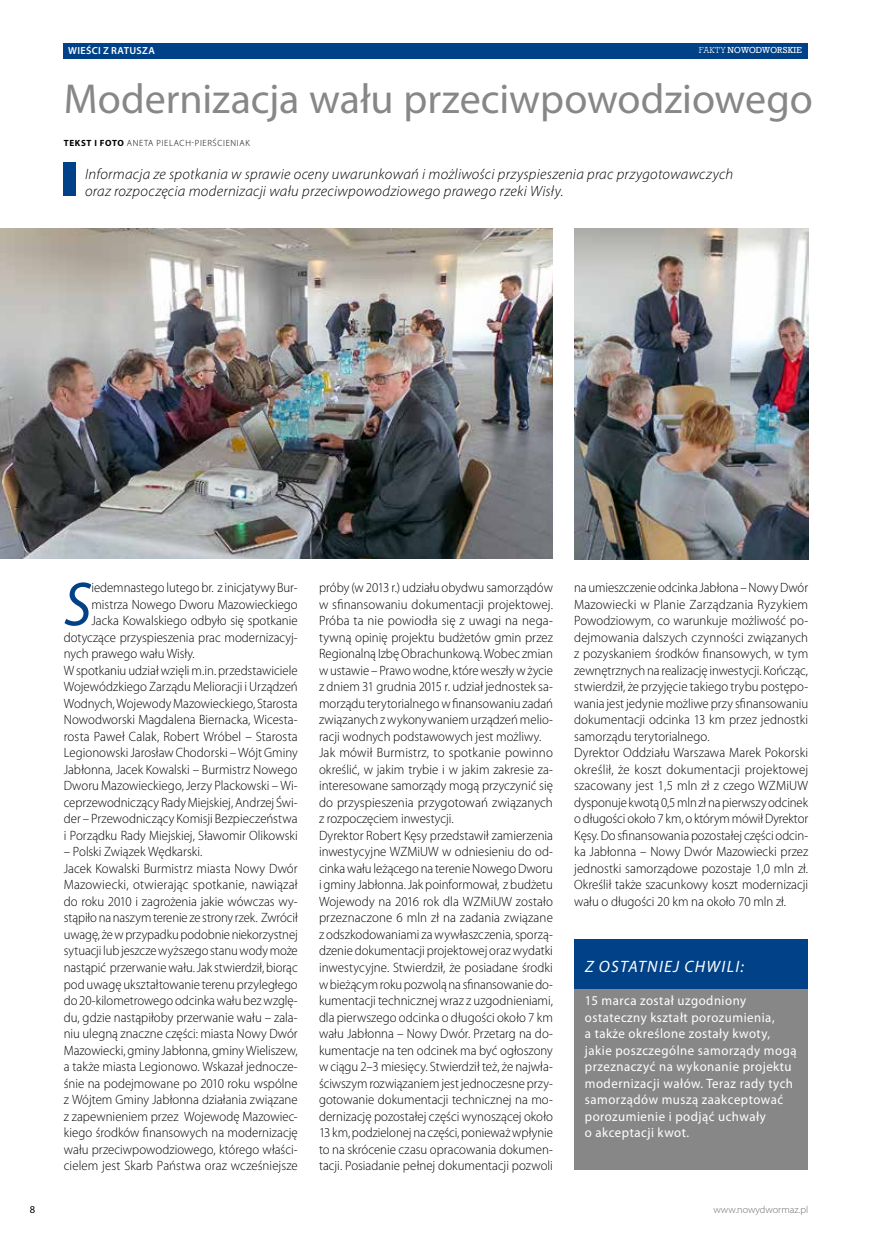
<style>
.page{position:relative;width:872px;height:1234px;background:#fff}
.page>*{position:absolute;margin:0;border:0;box-sizing:border-box;transform-origin:0 0}
.t1{font:italic 62.4px "Myriad Pro";color:#004188;scale:.95 1}
.t2{font:42px "Myriad Pro";color:#868786}
.t3{font:italic 16.5px "Myriad Pro";letter-spacing:.08em;color:#fff}
.t4{font:italic 300 15px/16.5px "Myriad Pro";letter-spacing:.02em;color:#000}
.t5{font:300 13.5px/16.5px "Myriad Pro";color:#000;scale:.95 1}
.t6{font:300 13.5px/16.5px "Myriad Pro";color:#000;scale:.94 1}
.t7{font:13.5px/16.5px "Myriad Pro";letter-spacing:.04em;color:#fff;scale:.95 1}
.t8{font:300 13.5px "Myriad Pro";color:#000;scale:.96 1}
.t9{font:10.5px "Myriad Pro";color:#000}
.t10{font:300 10.2px "Myriad Pro";color:#6e6e6e}
.t11{font:600 10.2px "Myriad Pro";letter-spacing:.035em;color:#fff}
.t12{font:300 9px "Myriad Pro";letter-spacing:.07em;color:#000}
.t13{font:8.85px "Geo Slab 712 Md EU";letter-spacing:.015em;color:#fff}
.s1{font-family:"Geo Slab 712 Lt EU"}
.s2{font-weight:700}
</style>
<div class="page">
<div style="left:64px;top:43px;width:744px;height:15px;background:#004188"></div>
<div style="left:574px;top:955px;width:234px;height:214px;background:#868786"></div>
<div style="left:574px;top:938px;width:234px;height:50px;background:#004188"></div>
<img style="left:574px;top:229px;width:234px;height:330px">
<img style="left:0;top:229px;width:553px;height:329px">
<div style="left:63px;top:163px;width:13px;height:33px;background:#004188"></div>
<p class="t11" style="left:68px;top:44px;width:88px">WIEŚCI Z RATUSZA</p>
<p class="t13" style="left:699px;top:45px;width:105px"><span class="s1">FAKTY</span> NOWODWORSKIE</p>
<h2 class="t2" style="left:64px;top:73px;width:750px">Modernizacja wału przeciwpowodziowego</h2>
<p class="t12" style="left:64px;top:138px;width:187px"><span class="s2">TEKST I FOTO</span> ANETA PIELACH-PIERŚCIENIAK</p>
<p class="t4" style="left:85px;top:166px;width:650px">Informacja ze spotkania w sprawie oceny uwarunkowań i możliwości przyspieszenia prac przygotowawczych oraz rozpoczęcia modernizacji wału przeciwpowodziowego prawego rzeki Wisły.</p>
<p class="t9" style="left:30px;top:1202px;width:7px">8</p>
<h1 class="t1" style="left:64px;top:565px;width:31px">S</h1>
<p class="t5" style="left:91px;top:579px;width:219px">iedemnastego lutego br. z inicjatywy Bur-</p>
<p class="t5" style="left:91px;top:596px;width:219px">mistrza Nowego Dworu Mazowieckiego</p>
<p class="t5" style="left:91px;top:612px;width:219px">Jacka Kowalskiego odbyło się spotkanie</p>
<p class="t5" style="left:64px;top:629px;width:248px">dotyczące przyspieszenia prac modernizacyj-</p>
<p class="t5" style="left:64px;top:645px;width:139px">nych prawego wału Wisły.</p>
<p class="t5" style="left:64px;top:662px;width:248px">W spotkaniu udział wzięli m.in. przedstawiciele</p>
<p class="t5" style="left:64px;top:678px;width:248px">Wojewódzkiego Zarządu Melioracji i Urządzeń</p>
<p class="t5" style="left:64px;top:695px;width:248px">Wodnych, Wojewody Mazowieckiego, Starosta</p>
<p class="t5" style="left:64px;top:711px;width:248px">Nowodworski Magdalena Biernacka, Wicesta-</p>
<p class="t8" style="left:64px;top:728px;width:245px">rosta Paweł Calak, Robert Wróbel – Starosta</p>
<p class="t5" style="left:64px;top:744px;width:248px">Legionowski Jarosław Chodorski – Wójt Gminy</p>
<p class="t5" style="left:64px;top:761px;width:248px">Jabłonna, Jacek Kowalski – Burmistrz Nowego</p>
<p class="t5" style="left:64px;top:777px;width:248px">Dworu Mazowieckiego, Jerzy Plackowski – Wi-</p>
<p class="t5" style="left:64px;top:794px;width:248px">ceprzewodniczący Rady Miejskiej, Andrzej Świ-</p>
<p class="t5" style="left:64px;top:810px;width:248px">der – Przewodniczący Komisji Bezpieczeństwa</p>
<p class="t5" style="left:64px;top:827px;width:248px">i Porządku Rady Miejskiej, Sławomir Olikowski</p>
<p class="t5" style="left:64px;top:843px;width:248px">– Polski Związek Wędkarski.<br>Jacek Kowalski Burmistrz miasta Nowy Dwór Mazowiecki, otwierając spotkanie, nawiązał do roku 2010 i zagrożenia jakie wówczas wy&shy;stąpiło na naszym terenie ze strony rzek. Zwrócił uwagę, że w przypadku podobnie niekorzystnej sytuacji lub jeszcze wyższego stanu wody może nastąpić przerwanie wału. Jak stwierdził, biorąc pod uwagę ukształtowanie terenu przyległego do 20-kilometrowego odcinka wału bez wzglę&shy;du, gdzie nastąpiłoby przerwanie wału – zala&shy;niu ulegną znaczne części: miasta Nowy Dwór Mazowiecki, gminy Jabłonna, gminy Wieliszew, a także miasta Legionowo. Wskazał jednocze&shy;śnie na podejmowane po 2010 roku wspólne z Wójtem Gminy Jabłonna działania związane z zapewnieniem przez Wojewodę Mazowiec&shy;kiego środków finansowych na modernizację wału przeciwpowodziowego, którego właści&shy;cielem jest Skarb Państwa oraz wcześniejsze</p>
<p class="t5" style="left:319px;top:579px;width:248px">próby (w 2013 r.) udziału obydwu samorządów w sfinansowaniu dokumentacji projektowej.<br>Próba ta nie powiodła się z uwagi na nega&shy;tywną opinię projektu budżetów gmin przez Regionalną Izbę Obrachunkową. Wobec zmian w ustawie – Prawo wodne, które weszły w życie z dniem 31 grudnia 2015 r. udział jednostek sa&shy;morządu terytorialnego w finansowaniu zadań związanych z wykonywaniem urządzeń melio&shy;racji wodnych podstawowych jest możliwy.<br>Jak mówił Burmistrz, to spotkanie powinno określić, w jakim trybie i w jakim zakresie za&shy;interesowane samorządy mogą przyczynić się do przyspieszenia przygotowań związanych z rozpoczęciem inwestycji.<br>Dyrektor Robert Kęsy przedstawił zamierzenia inwestycyjne WZMiUW w odniesieniu do od&shy;cinka wału leżącego na terenie Nowego Dworu i gminy Jabłonna. Jak poinformował, z budżetu Wojewody na 2016 rok dla WZMiUW zostało przeznaczone 6 mln zł na zadania związane z odszkodowaniami za wywłaszczenia, sporzą&shy;dzenie dokumentacji projektowej oraz wydatki inwestycyjne. Stwierdził, że posiadane środki w bieżącym roku pozwolą na sfinansowanie do&shy;kumentacji technicznej wraz z uzgodnieniami, dla pierwszego odcinka o długości około 7 km wału Jabłonna – Nowy Dwór. Przetarg na do&shy;kumentacje na ten odcinek ma być ogłoszony w ciągu 2–3 miesięcy. Stwierdził też, że najwła&shy;ściwszym rozwiązaniem jest jednoczesne przy&shy;gotowanie dokumentacji technicznej na mo&shy;dernizację pozostałej części wynoszącej około 13 km, podzielonej na części, ponieważ wpłynie to na skrócenie czasu opracowania dokumen&shy;tacji. Posiadanie pełnej dokumentacji pozwoli</p>
<p class="t6" style="left:574px;top:579px;width:250px">na umieszczenie odcinka Jabłona – Nowy Dwór Mazowiecki w Planie Zarządzania Ryzykiem Powodziowym, co warunkuje możliwość po&shy;dejmowania dalszych czynności związanych z pozyskaniem środków finansowych, w tym zewnętrznych na realizację inwestycji. Kończąc, stwierdził, że przyjęcie takiego trybu postępo&shy;wania jest jedynie możliwe przy sfinansowaniu dokumentacji odcinka 13 km przez jednostki samorządu terytorialnego.<br>Dyrektor Oddziału Warszawa Marek Pokorski określił, że koszt dokumentacji projektowej szacowany jest 1,5 mln zł z czego WZMiUW dysponuje kwotą 0,5 mln zł na pierwszy odcinek o długości około 7 km, o którym mówił Dyrektor Kęsy. Do sfinansowania pozostałej części odcin&shy;ka Jabłonna – Nowy Dwór Mazowiecki przez jednostki samorządowe pozostaje 1,0 mln zł.<br>Określił także szacunkowy koszt modernizacji wału o długości 20 km na około 70 mln zł.</p>
<p class="t3" style="left:585px;top:956px;width:160px">Z OSTATNIEJ CHWILI:</p>
<p class="t7" style="left:585px;top:991px;width:224px">15 marca został uzgodniony ostateczny kształt porozumienia,<br>a także określone zostały kwoty, jakie poszczególne samorządy mogą przeznaczyć na wykonanie projektu modernizacji wałów. Teraz rady tych samorządów muszą zaakceptować porozumienie i podjąć uchwały<br>o akceptacji kwot.</p>
<p class="t10" style="left:713px;top:1203px;width:96px">www.nowydwormaz.pl</p>
</div>
